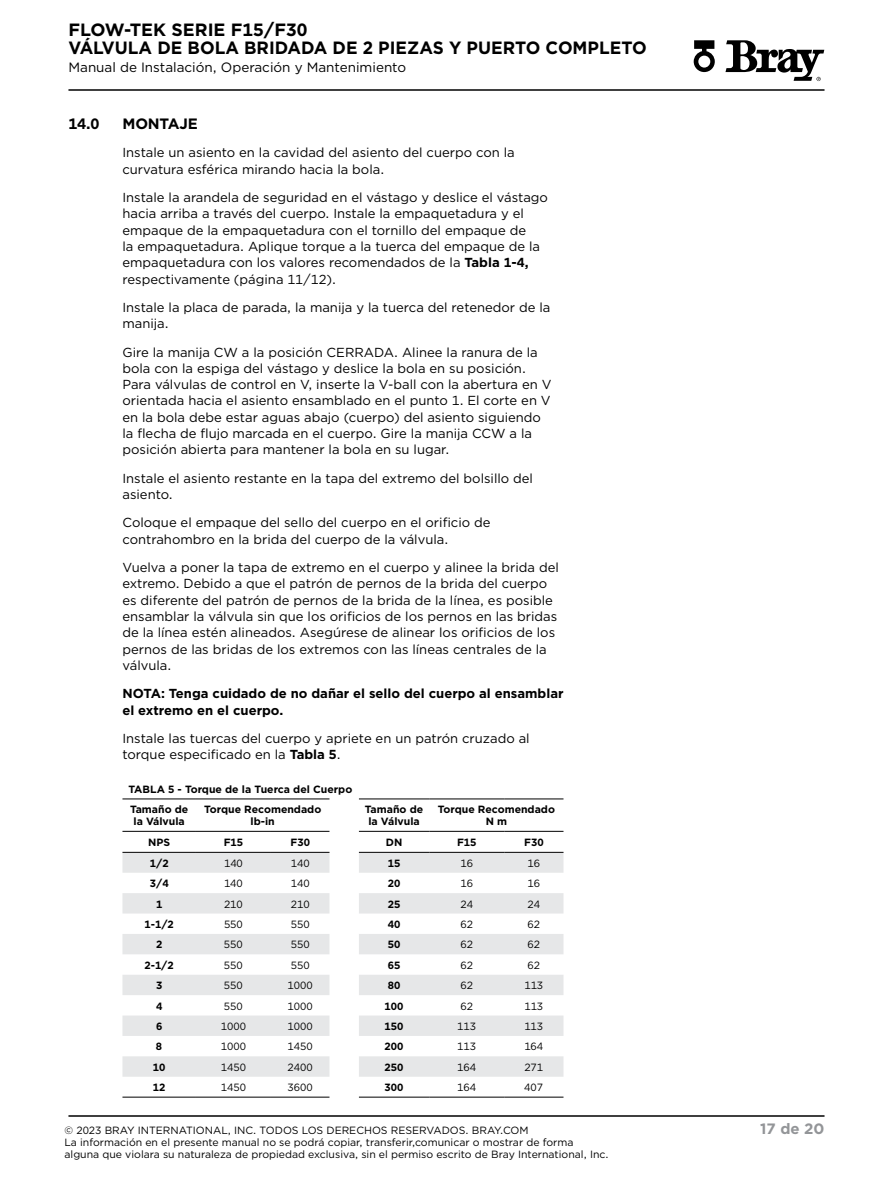
<style>
.page{position:relative;width:893px;height:1188px;background:#fff}
.page>*{position:absolute;margin:0;border:0;box-sizing:border-box;transform-origin:0 0}
.t1{font:700 17.85px/18px "Gotham";color:#000}
.t2{font:700 15px "Gotham";letter-spacing:-.01em;color:#000}
.t3{font:700 15px "Gotham";color:#939598}
.t4{font:13.5px "Gotham";color:#000}
.t5{font:13.05px/16.2px "Gotham";color:#000}
.t6{font:700 13.05px/16.2px "Gotham";color:#000}
.t7{font:10.5px/12px "Gotham";color:#000}
.t8{font:700 10.5px/11.7px "Gotham";color:#000;text-align:center}
.s1{font-weight:700}
</style>
<div class="page">
<hr style="left:68px;top:89px;width:756px;height:2px;background:#000">
<svg style="left:725px;top:40px;width:99px;height:41px"></svg>
<svg style="left:694px;top:40px;width:21px;height:32px"></svg>
<hr style="left:68px;top:1115px;width:756px;height:2px;background:#000">
<svg style="left:122px;top:852px;width:441px;height:225px"></svg>
<hr style="left:122px;top:799px;width:74px;height:1px;background:#000">
<hr style="left:196px;top:799px;width:75px;height:1px;background:#000">
<hr style="left:271px;top:799px;width:58px;height:1px;background:#000">
<hr style="left:359px;top:799px;width:70px;height:1px;background:#000">
<hr style="left:429px;top:799px;width:75px;height:1px;background:#000">
<hr style="left:504px;top:799px;width:59px;height:1px;background:#000">
<hr style="left:122px;top:831px;width:74px;height:1px;background:#000">
<hr style="left:196px;top:831px;width:75px;height:1px;background:#000">
<hr style="left:271px;top:831px;width:58px;height:1px;background:#000">
<hr style="left:359px;top:831px;width:70px;height:1px;background:#000">
<hr style="left:429px;top:831px;width:75px;height:1px;background:#000">
<hr style="left:504px;top:831px;width:59px;height:1px;background:#000">
<hr style="left:122px;top:1097px;width:74px;height:1px;background:#000">
<hr style="left:196px;top:1097px;width:75px;height:1px;background:#000">
<hr style="left:271px;top:1097px;width:58px;height:1px;background:#000">
<hr style="left:359px;top:1097px;width:70px;height:1px;background:#000">
<hr style="left:429px;top:1097px;width:75px;height:1px;background:#000">
<hr style="left:504px;top:1097px;width:59px;height:1px;background:#000">
<hr style="left:122px;top:852px;width:74px;height:1px;background:#000">
<hr style="left:196px;top:852px;width:75px;height:1px;background:#000">
<hr style="left:271px;top:852px;width:58px;height:1px;background:#000">
<hr style="left:359px;top:852px;width:70px;height:1px;background:#000">
<hr style="left:429px;top:852px;width:75px;height:1px;background:#000">
<hr style="left:504px;top:852px;width:59px;height:1px;background:#000">
<h1 class="t1" style="left:68px;top:21px;width:580px">FLOW-TEK SERIE F15/F30<br>VÁLVULA DE BOLA BRIDADA DE 2 PIEZAS Y PUERTO COMPLETO</h1>
<p class="t4" style="left:68px;top:59px;width:339px">Manual de Instalación, Operación y Mantenimiento</p>
<p class="t2" style="left:68px;top:114px;width:33px">14.0</p>
<p class="t2" style="left:122px;top:114px;width:77px">MONTAJE</p>
<p class="t5" style="left:122px;top:144px;width:394px">Instale un asiento en la cavidad del asiento del cuerpo con la curvatura esférica mirando hacia la bola.</p>
<p class="t5" style="left:122px;top:189px;width:427px">Instale la arandela de seguridad en el vástago y deslice el vástago hacia arriba a través del cuerpo. Instale la empaquetadura y el empaque de la empaquetadura con el tornillo del empaque de<br>la empaquetadura. Aplique torque a la tuerca del empaque de la empaquetadura con los valores recomendados de la <span class="s1">Tabla 1-4, </span>respectivamente (página 11/12).</p>
<p class="t5" style="left:122px;top:299px;width:429px">Instale la placa de parada, la manija y la tuerca del retenedor de la manija.</p>
<p class="t5" style="left:122px;top:344px;width:430px">Gire la manija CW a la posición CERRADA. Alinee la ranura de la bola con la espiga del vástago y deslice la bola en su posición.<br>Para válvulas de control en V, inserte la V-ball con la abertura en V orientada hacia el asiento ensamblado en el punto 1. El corte en V en la bola debe estar aguas abajo (cuerpo) del asiento siguiendo la flecha de flujo marcada en el cuerpo. Gire la manija CCW a la posición abierta para mantener la bola en su lugar.</p>
<p class="t5" style="left:122px;top:470px;width:412px">Instale el asiento restante en la tapa del extremo del bolsillo del asiento.</p>
<p class="t5" style="left:122px;top:514px;width:370px">Coloque el empaque del sello del cuerpo en el orificio de contrahombro en la brida del cuerpo de la válvula.</p>
<p class="t5" style="left:122px;top:559px;width:438px">Vuelva a poner la tapa de extremo en el cuerpo y alinee la brida del extremo. Debido a que el patrón de pernos de la brida del cuerpo es diferente del patrón de pernos de la brida de la línea, es posible ensamblar la válvula sin que los orificios de los pernos en las bridas de la línea estén alineados. Asegúrese de alinear los orificios de los pernos de las bridas de los extremos con las líneas centrales de la válvula.</p>
<p class="t6" style="left:122px;top:685px;width:443px">NOTA: Tenga cuidado de no dañar el sello del cuerpo al ensamblar el extremo en el cuerpo.</p>
<p class="t5" style="left:122px;top:730px;width:409px">Instale las tuercas del cuerpo y apriete en un patrón cruzado al torque especificado en la <span class="s1">Tabla 5</span>.</p>
<p class="t8" style="left:128px;top:779px;width:225px;line-height:20.4px;text-align:left">TABLA 5 - Torque de la Tuerca del Cuerpo<br>Tamaño de</p>
<p class="t8" style="left:134px;top:815px;width:53px">la Válvula</p>
<p class="t8" style="left:204px;top:804px;width:119px">Torque Recomendado lb-in</p>
<p class="t8" style="left:365px;top:804px;width:60px">Tamaño de la Válvula</p>
<p class="t8" style="left:438px;top:804px;width:119px">Torque Recomendado<br>N m</p>
<p class="t8" style="left:148px;top:836px;width:24px">NPS</p>
<p class="t8" style="left:224px;top:836px;width:21px">F15</p>
<p class="t8" style="left:290px;top:836px;width:21px">F30</p>
<p class="t8" style="left:386px;top:836px;width:18px">DN</p>
<p class="t8" style="left:457px;top:836px;width:21px">F15</p>
<p class="t8" style="left:524px;top:836px;width:21px">F30</p>
<p class="t8" style="left:150px;top:857px;width:20px">1/2</p>
<p class="t7" style="left:224px;top:857px;width:20px">140</p>
<p class="t7" style="left:291px;top:857px;width:20px">140</p>
<p class="t8" style="left:388px;top:857px;width:14px">15</p>
<p class="t7" style="left:460px;top:857px;width:14px">16</p>
<p class="t7" style="left:528px;top:857px;width:14px">16</p>
<p class="t8" style="left:150px;top:877px;width:20px">3/4</p>
<p class="t7" style="left:224px;top:877px;width:20px">140</p>
<p class="t7" style="left:291px;top:877px;width:20px">140</p>
<p class="t8" style="left:388px;top:877px;width:14px">20</p>
<p class="t7" style="left:460px;top:877px;width:14px">16</p>
<p class="t7" style="left:528px;top:877px;width:14px">16</p>
<p class="t8" style="left:156px;top:898px;width:8px">1</p>
<p class="t7" style="left:224px;top:898px;width:20px">210</p>
<p class="t7" style="left:291px;top:898px;width:20px">210</p>
<p class="t8" style="left:388px;top:898px;width:14px">25</p>
<p class="t7" style="left:460px;top:898px;width:14px">24</p>
<p class="t7" style="left:528px;top:898px;width:14px">24</p>
<p class="t8" style="left:144px;top:918px;width:31px">1-1/2</p>
<p class="t7" style="left:224px;top:918px;width:20px">550</p>
<p class="t7" style="left:291px;top:918px;width:20px">550</p>
<p class="t8" style="left:388px;top:918px;width:14px">40</p>
<p class="t7" style="left:460px;top:918px;width:14px">62</p>
<p class="t7" style="left:528px;top:918px;width:14px">62</p>
<p class="t8" style="left:156px;top:939px;width:8px">2</p>
<p class="t7" style="left:224px;top:938px;width:20px">550</p>
<p class="t7" style="left:291px;top:938px;width:20px">550</p>
<p class="t8" style="left:388px;top:939px;width:14px">50</p>
<p class="t7" style="left:460px;top:938px;width:14px">62</p>
<p class="t7" style="left:527px;top:938px;width:14px">62</p>
<p class="t8" style="left:144px;top:959px;width:31px">2-1/2</p>
<p class="t7" style="left:224px;top:959px;width:20px">550</p>
<p class="t7" style="left:291px;top:959px;width:20px">550</p>
<p class="t8" style="left:388px;top:959px;width:14px">65</p>
<p class="t7" style="left:460px;top:959px;width:14px">62</p>
<p class="t7" style="left:527px;top:959px;width:14px">62</p>
<p class="t8" style="left:156px;top:980px;width:8px">3</p>
<p class="t7" style="left:224px;top:979px;width:20px">550</p>
<p class="t7" style="left:288px;top:979px;width:27px">1000</p>
<p class="t8" style="left:388px;top:980px;width:14px">80</p>
<p class="t7" style="left:460px;top:979px;width:14px">62</p>
<p class="t7" style="left:524px;top:979px;width:20px">113</p>
<p class="t8" style="left:156px;top:1000px;width:8px">4</p>
<p class="t7" style="left:224px;top:1000px;width:20px">550</p>
<p class="t7" style="left:288px;top:1000px;width:27px">1000</p>
<p class="t8" style="left:385px;top:1000px;width:20px">100</p>
<p class="t7" style="left:460px;top:1000px;width:14px">62</p>
<p class="t7" style="left:524px;top:1000px;width:20px">113</p>
<p class="t8" style="left:156px;top:1020px;width:8px">6</p>
<p class="t7" style="left:221px;top:1020px;width:27px">1000</p>
<p class="t7" style="left:288px;top:1020px;width:27px">1000</p>
<p class="t8" style="left:385px;top:1020px;width:20px">150</p>
<p class="t7" style="left:457px;top:1020px;width:20px">113</p>
<p class="t7" style="left:524px;top:1020px;width:20px">113</p>
<p class="t8" style="left:156px;top:1041px;width:8px">8</p>
<p class="t7" style="left:221px;top:1040px;width:27px">1000</p>
<p class="t7" style="left:288px;top:1040px;width:27px">1450</p>
<p class="t8" style="left:385px;top:1041px;width:20px">200</p>
<p class="t7" style="left:457px;top:1040px;width:20px">113</p>
<p class="t7" style="left:524px;top:1040px;width:20px">164</p>
<p class="t8" style="left:153px;top:1061px;width:14px">10</p>
<p class="t7" style="left:221px;top:1061px;width:27px">1450</p>
<p class="t7" style="left:288px;top:1061px;width:27px">2400</p>
<p class="t8" style="left:384px;top:1061px;width:20px">250</p>
<p class="t7" style="left:457px;top:1061px;width:20px">164</p>
<p class="t7" style="left:524px;top:1061px;width:20px">271</p>
<p class="t8" style="left:153px;top:1082px;width:14px">12</p>
<p class="t7" style="left:221px;top:1081px;width:27px">1450</p>
<p class="t7" style="left:288px;top:1081px;width:27px">3600</p>
<p class="t8" style="left:384px;top:1082px;width:20px">300</p>
<p class="t7" style="left:457px;top:1081px;width:20px">164</p>
<p class="t7" style="left:524px;top:1081px;width:20px">407</p>
<p class="t7" style="left:64px;top:1124px;width:466px">© 2023 BRAY INTERNATIONAL, INC. TODOS LOS DERECHOS RESERVADOS. BRAY.COM</p>
<p class="t3" style="left:760px;top:1119px;width:66px">17 de 20</p>
<p class="t7" style="left:64px;top:1136px;width:546px">La información en el presente manual no se podrá copiar, transferir,comunicar o mostrar de forma alguna que violara su naturaleza de propiedad exclusiva, sin el permiso escrito de Bray International, Inc.</p>
</div>
